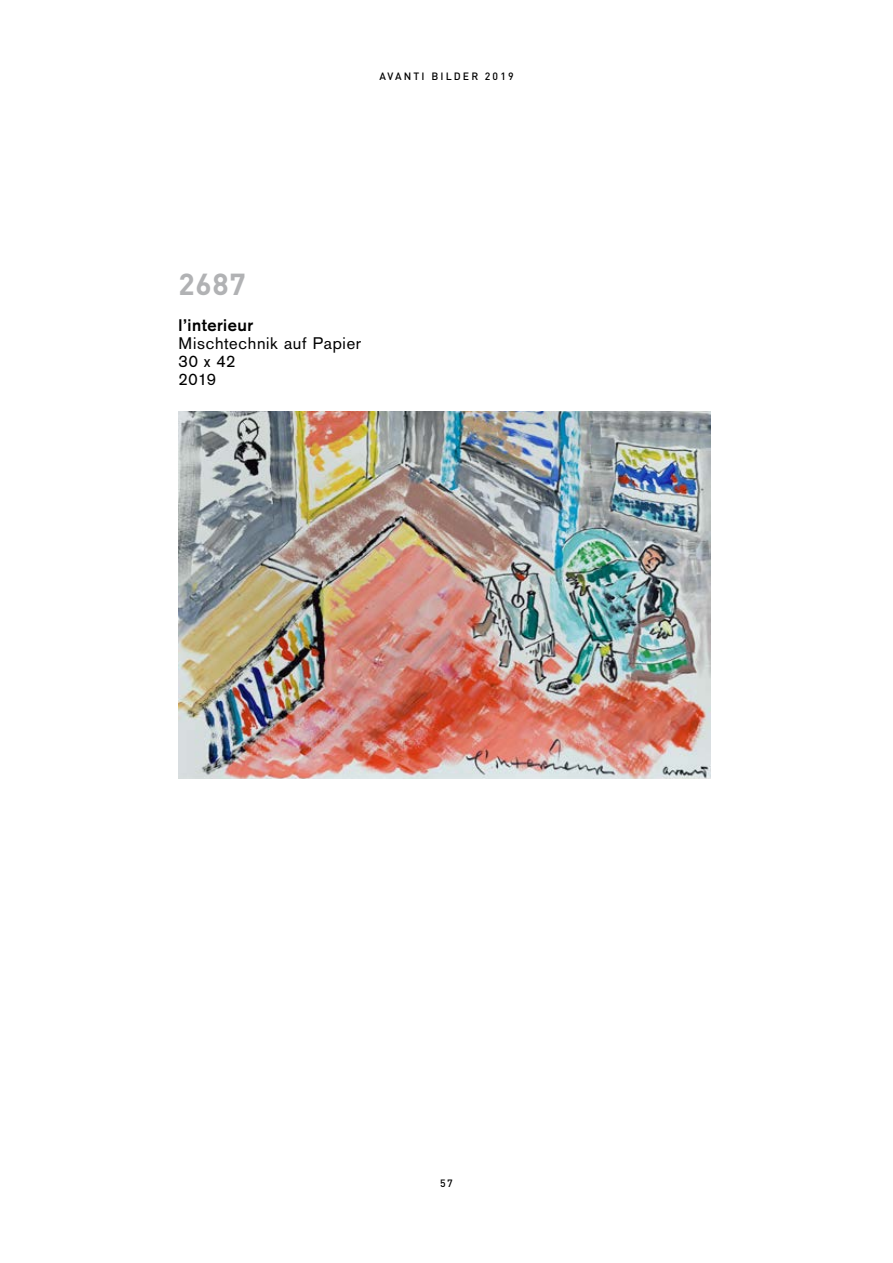
<style>
.page{position:relative;width:893px;height:1263px;background:#fff}
.page>*{position:absolute;margin:0;border:0;box-sizing:border-box;transform-origin:0 0}
.t1{font:700 30px "DIN";color:#b1b2b4}
.t2{font:16.5px/18px "Akzidenz Grotesk";letter-spacing:.04em;color:#000}
.t3{font:700 16.5px "Akzidenz Grotesk";letter-spacing:.03em;color:#000}
.t4{font:500 10.5px "DIN";letter-spacing:.2em;color:#000}
</style>
<div class="page">
<img style="left:179px;top:412px;width:532px;height:367px">
<p class="t4" style="left:379px;top:70px;width:136px">AVANTI BILDER 2019</p>
<h1 class="t1" style="left:179px;top:267px;width:69px">2687</h1>
<p class="t3" style="left:179px;top:319px;width:76px">l’interieur</p>
<p class="t2" style="left:179px;top:336px;width:184px">Mischtechnik auf Papier<br>30 x 42<br>2019</p>
<p class="t4" style="left:440px;top:1177px;width:14px">57</p>
</div>
